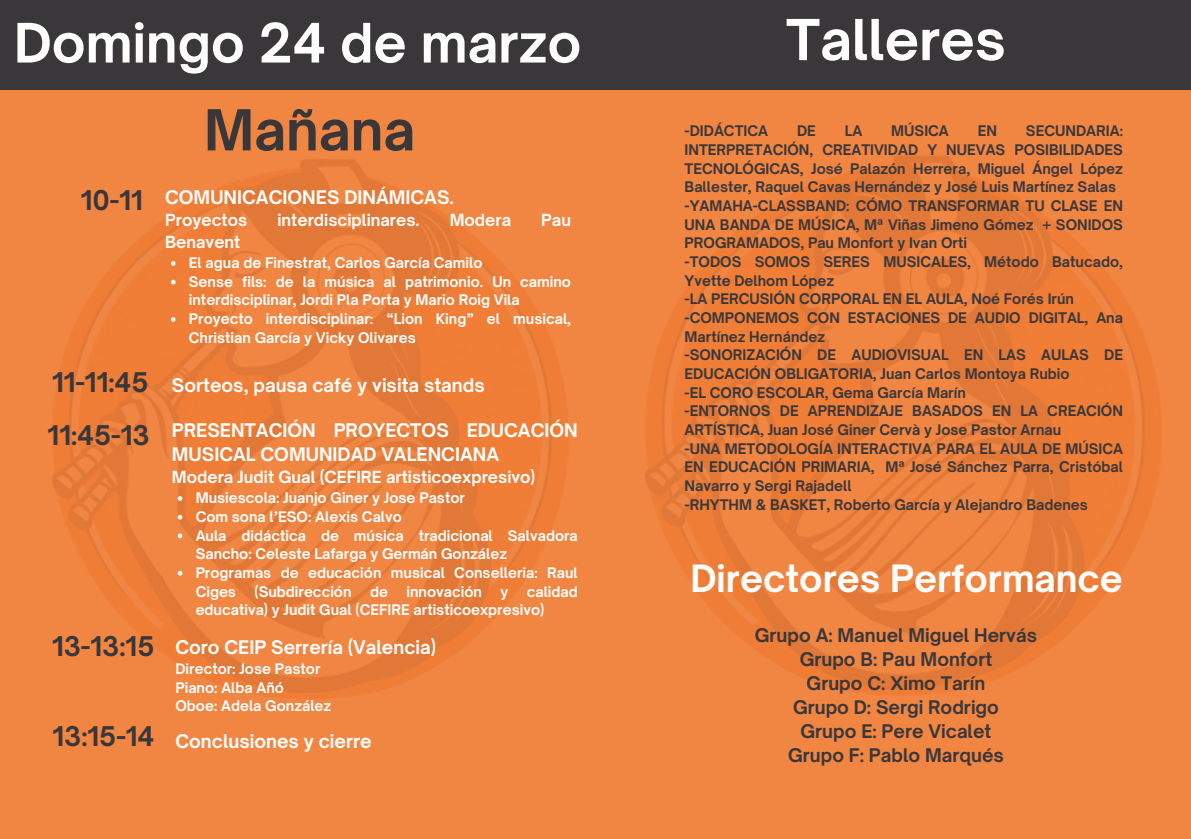
<style>
.page{position:relative;width:1191px;height:839px;background:#fff}
.page>*{position:absolute;margin:0;border:0;box-sizing:border-box;transform-origin:0 0}
.t1{font:700 54px "Open Sauce One";color:#fefefd}
.t2{font:700 54px "Open Sauce One";color:#3a373b}
.t3{font:700 52px "Open Sauce One";color:#fefefd}
.t4{font:700 36px "Open Sauce One";color:#fefefd}
.t5{font:700 26px/53px "Open Sauce One";color:#3a373b}
.t6{font:700 18px/24.6px "Open Sauce One";color:#fefefd}
.t7{font:700 18px/24px "Open Sauce One";color:#3a373b;text-align:center}
.t8{font:700 16px "Open Sauce One";color:#fefefd}
.t9{font:700 14px/18.6px "Open Sauce One";color:#3a373b}
.t10{font:700 14px/18.6px "Open Sauce One";color:#fefefd}
.s1{font-size:26px;color:#3a373b}
</style>
<div class="page">
<div style="left:0;top:0;width:1191px;height:838px;background:linear-gradient(to right,#ef8340,#ee823f)"></div>
<div style="left:0;top:0;width:1191px;height:89px;background:#3a373b"></div>
<svg style="left:171px;top:261px;width:5px;height:5px"></svg>
<svg style="left:171px;top:280px;width:5px;height:4px"></svg>
<svg style="left:171px;top:317px;width:5px;height:5px"></svg>
<svg style="left:178px;top:496px;width:4px;height:5px"></svg>
<svg style="left:178px;top:515px;width:4px;height:4px"></svg>
<svg style="left:178px;top:533px;width:4px;height:5px"></svg>
<svg style="left:178px;top:571px;width:4px;height:4px"></svg>
<h2 class="t3" style="left:14px;top:11px;width:569px">Domingo 24 de marzo</h2>
<h3 class="t5" style="left:81px;top:173px;width:64px">10-11</h3>
<h3 class="t5" style="left:48px;top:355px;width:103px">11-11:45<br>11:45-13</h3>
<h1 class="t2" style="left:204px;top:96px;width:213px">Mañana</h1>
<p class="t6" style="left:165px;top:185px;width:290px">COMUNICACIONES DINÁMICAS.</p>
<p class="t8" style="left:165px;top:210px;width:84px">Proyectos</p>
<p class="t8" style="left:278px;top:210px;width:144px">interdisciplinares.</p>
<p class="t8" style="left:450px;top:210px;width:63px">Modera</p>
<p class="t8" style="left:541px;top:210px;width:31px">Pau</p>
<p class="t8" style="left:165px;top:232px;width:77px">Benavent</p>
<p class="t10" style="left:189px;top:253px;width:384px">El agua de Finestrat, Carlos García Camilo<br>Sense fils: de la música al patrimonio. Un camino interdisciplinar, Jordi Pla Porta y Mario Roig Vila Proyecto interdisciplinar: “Lion King” el musical, Christian García y Vicky Olivares</p>
<p class="t6" style="left:172px;top:373px;width:314px">Sorteos, pausa café y visita stands</p>
<p class="t6" style="left:172px;top:417px;width:408px">PRESENTACIÓN PROYECTOS EDUCACIÓN<br>MUSICAL COMUNIDAD VALENCIANA</p>
<p class="t8" style="left:172px;top:467px;width:365px">Modera Judit Gual (CEFIRE artisticoexpresivo)</p>
<p class="t10" style="left:196px;top:488px;width:384px">Musiescola: Juanjo Giner y Jose Pastor<br>Com sona l’ESO: Alexis Calvo<br>Aula didáctica de música tradicional Salvadora Sancho: Celeste Lafarga y Germán González Programas de educación musical Conselleria: Raul Ciges</p>
<p class="t10" style="left:255px;top:582px;width:99px">(Subdirección</p>
<p class="t10" style="left:370px;top:582px;width:19px">de</p>
<p class="t10" style="left:406px;top:582px;width:77px">innovación</p>
<p class="t10" style="left:500px;top:582px;width:9px">y</p>
<p class="t10" style="left:196px;top:582px;width:384px;text-indent:331px">calidad educativa) y Judit Gual (CEFIRE artisticoexpresivo)</p>
<p class="t6" style="left:52px;top:635px;width:386px"><span class="s1">13-13:15</span> Coro CEIP Serrería (Valencia)</p>
<p class="t10" style="left:175px;top:659px;width:157px">Director: Jose Pastor<br>Piano: Alba Añó<br>Oboe: Adela González</p>
<h3 class="t5" style="left:52px;top:709px;width:103px">13:15-14</h3>
<p class="t6" style="left:175px;top:728px;width:198px">Conclusiones y cierre</p>
<h1 class="t1" style="left:786px;top:6px;width:221px">Talleres</h1>
<p class="t9" style="left:685px;top:121px;width:85px">-DIDÁCTICA</p>
<p class="t9" style="left:797px;top:121px;width:20px">DE</p>
<p class="t9" style="left:845px;top:121px;width:19px">LA</p>
<p class="t9" style="left:891px;top:121px;width:59px">MÚSICA</p>
<p class="t9" style="left:978px;top:121px;width:21px">EN</p>
<p class="t9" style="left:685px;top:121px;width:440px;text-indent:341px">SECUNDARIA:<br>INTERPRETACIÓN, CREATIVIDAD Y NUEVAS POSIBILIDADES TECNOLÓGICAS, José Palazón Herrera, Miguel Ángel López Ballester, Raquel Cavas Hernández y José Luis Martínez Salas -YAMAHA-CLASSBAND: CÓMO TRANSFORMAR TU CLASE EN UNA BANDA DE MÚSICA, Mª Viñas Jimeno Gómez + SONIDOS PROGRAMADOS, Pau Monfort y Ivan Orti<br>-TODOS SOMOS SERES MUSICALES, Método Batucado, Yvette Delhom López<br>-LA PERCUSIÓN CORPORAL EN EL AULA, Noé Forés Irún -COMPONEMOS CON ESTACIONES DE AUDIO DIGITAL, Ana Martínez Hernández<br>-SONORIZACIÓN DE AUDIOVISUAL EN LAS AULAS DE EDUCACIÓN OBLIGATORIA, Juan Carlos Montoya Rubio<br>-EL CORO ESCOLAR, Gema García Marín<br>-ENTORNOS DE APRENDIZAJE BASADOS EN LA CREACIÓN ARTÍSTICA, Juan José Giner Cervà y Jose Pastor Arnau<br>-UNA METODOLOGÍA INTERACTIVA PARA EL AULA DE MÚSICA EN EDUCACIÓN PRIMARIA, Mª José Sánchez Parra, Cristóbal Navarro y Sergi Rajadell<br>-RHYTHM &amp; BASKET, Roberto García y Alejandro Badenes</p>
<h3 class="t4" style="left:690px;top:555px;width:434px">Directores Performance</h3>
<p class="t7" style="left:755px;top:623px;width:284px">Grupo A: Manuel Miguel Hervás<br>Grupo B: Pau Monfort<br>Grupo C: Ximo Tarín<br>Grupo D: Sergi Rodrigo<br>Grupo E: Pere Vicalet<br>Grupo F: Pablo Marqués</p>
</div>
